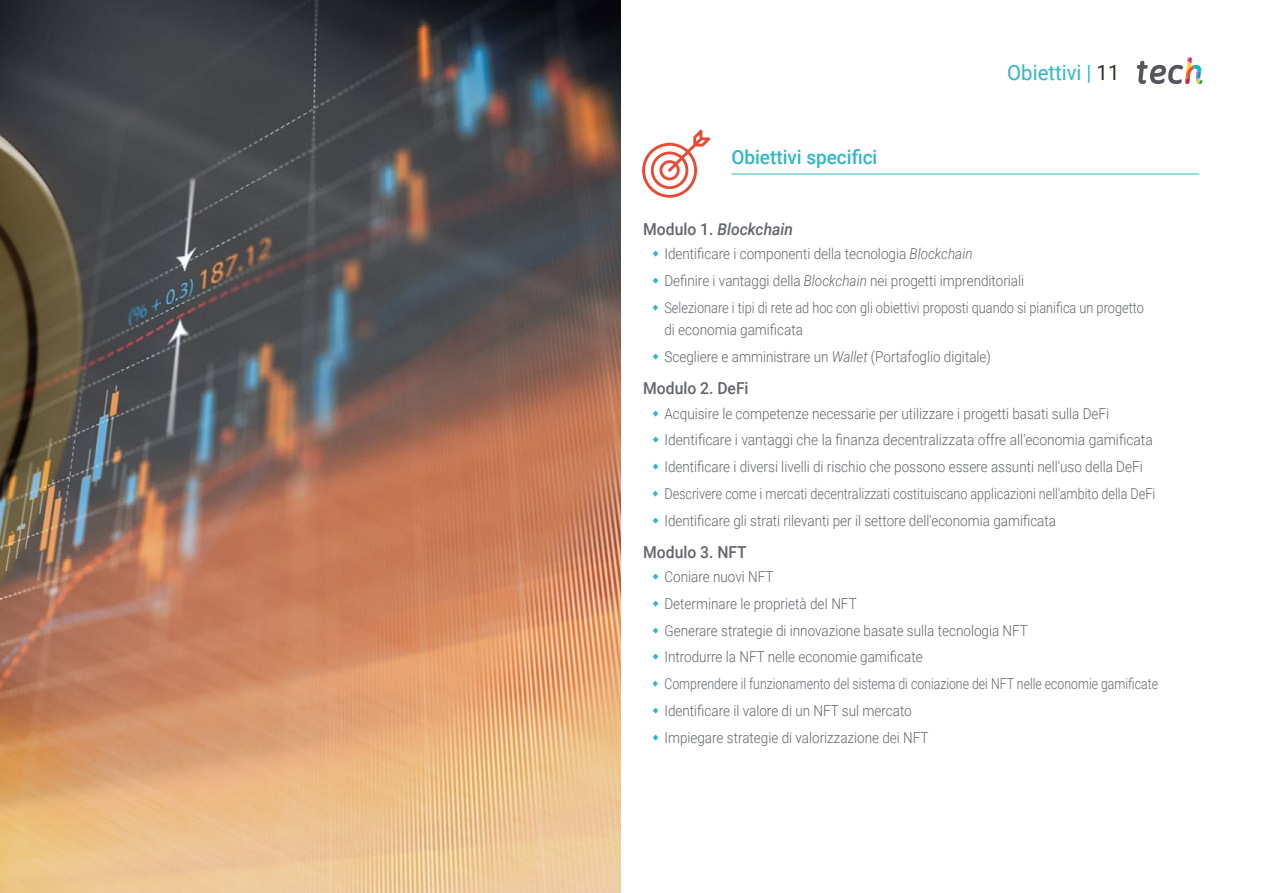
<style>
.page{position:relative;width:1263px;height:893px;background:#fff}
.page>*{position:absolute;margin:0;border:0;box-sizing:border-box;transform-origin:0 0}
.t1{font:21px "Roboto";color:#2db8c5}
.t2{font:500 19.5px "Roboto";color:#2db8c5}
.t3{font:500 16.5px "Roboto";color:#61646a;scale:.95 1}
.t4{font:italic 500 16.5px "Roboto";color:#61646a;scale:.95 1}
.t5{font:300 15px/26.7px "Roboto";color:#61646a;scale:.9 1}
.s1{color:#312e20}
.s2{font-style:normal}
.s3{font-style:italic}
</style>
<div class="page">
<svg style="left:1137px;top:57px;width:65px;height:27px"></svg>
<hr style="left:731px;top:174px;width:468px;height:1px;background:#2db8c5">
<svg style="left:642px;top:130px;width:68px;height:68px"></svg>
<img style="left:0;top:0;width:621px;height:893px">
<h2 class="t2" style="left:731px;top:143px;width:147px">Obiettivi specifici</h2>
<h1 class="t1" style="left:1007px;top:57px;width:114px">Obiettivi | <span class="s1">11</span></h1>
<p class="t4" style="left:643px;top:217px;width:159px"><span class="s2">Modulo 1.</span> Blockchain</p>
<p class="t5" style="left:664px;top:240px;width:534px">Identificare i componenti della tecnologia <span class="s3">Blockchain<br></span>Definire i vantaggi della <span class="s3">Blockchain</span> nei progetti imprenditoriali<br>Selezionare i tipi di rete ad hoc con gli obiettivi proposti quando si pianifica un progetto</p>
<p class="t5" style="left:664px;top:316px;width:364px">di economia gamificata<br>Scegliere e amministrare un <span class="s3">Wallet</span> (Portafoglio digitale)</p>
<p class="t3" style="left:643px;top:377px;width:112px">Modulo 2. DeFi</p>
<p class="t5" style="left:664px;top:399px;width:547px">Acquisire le competenze necessarie per utilizzare i progetti basati sulla DeFi Identificare i vantaggi che la finanza decentralizzata offre all'economia gamificata Identificare i diversi livelli di rischio che possono essere assunti nell'uso della DeFi Descrivere come i mercati decentralizzati costituiscano applicazioni nell'ambito della DeFi Identificare gli strati rilevanti per il settore dell'economia gamificata</p>
<p class="t3" style="left:643px;top:540px;width:111px">Modulo 3. NFT</p>
<p class="t5" style="left:664px;top:563px;width:550px">Coniare nuovi NFT<br>Determinare le proprietà deI NFT<br>Generare strategie di innovazione basate sulla tecnologia NFT<br>Introdurre la NFT nelle economie gamificate<br>Comprendere il funzionamento del sistema di coniazione dei NFT nelle economie gamificate Identificare il valore di un NFT sul mercato<br>Impiegare strategie di valorizzazione dei NFT</p>
</div>
